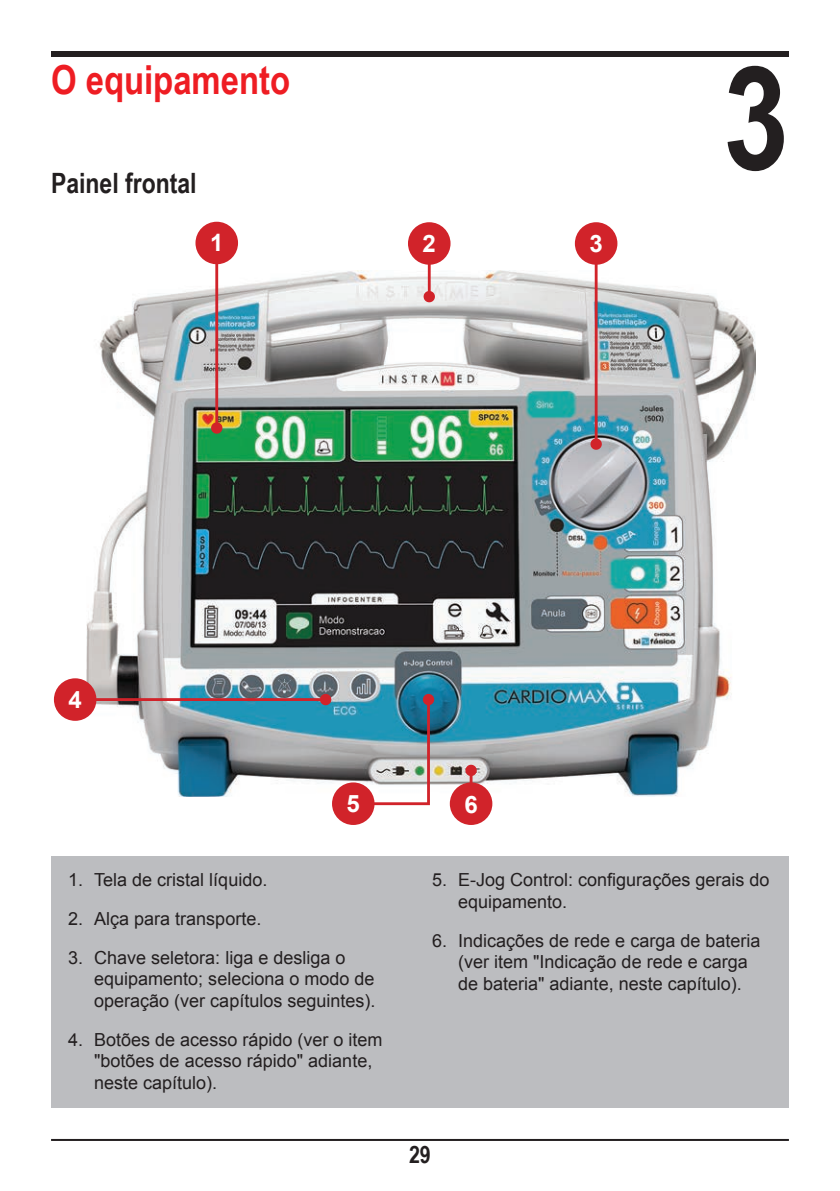
<style>
.page{position:relative;width:840px;height:1191px;background:#fff}
.page>*{position:absolute;margin:0;border:0;box-sizing:border-box;transform-origin:0 0}
.t1{font:700 144px "Arial Narrow";color:#231f20}
.Capitulo{font:700 40px "Arial Narrow";color:#ee1d23}
.Sub_titulo{font:700 28px "Arial Narrow";color:#231f20}
.Numero_bullet{font:700 24px "Arial";color:#fff}
.Número_da_página{font:700 24px "Arial Narrow";color:#231f20}
.t2{font:18px/21.6px "Arial";color:#231f20}
</style>
<div class="page">
<div style="left:51px;top:51px;width:737px;height:6px;background:#231f20"></div>
<hr style="left:51px;top:1139px;width:737px;height:2px;background:#231f20">
<img style="left:86px;top:271px;width:669px;height:526px">
<svg style="left:54px;top:678px;width:380px;height:147px"></svg>
<img style="left:195px;top:222px;width:43px;height:212px">
<svg style="left:408px;top:222px;width:42px;height:80px"></svg>
<img style="left:574px;top:222px;width:43px;height:228px">
<svg style="left:449px;top:764px;width:43px;height:61px;background:#ce686c"></svg>
<div style="left:51px;top:856px;width:737px;height:251px;background:#bcbdc0"></div>
<p class="Capitulo" style="left:51px;top:49px;width:240px">O equipamento</p>
<p class="Sub_titulo" style="left:51px;top:162px;width:147px">Painel frontal</p>
<p class="Numero_bullet" style="left:210px;top:227px;width:15px">1</p>
<p class="Numero_bullet" style="left:422px;top:227px;width:15px">2</p>
<p class="Numero_bullet" style="left:589px;top:227px;width:15px">3</p>
<p class="t1" style="left:722px;top:10px;width:67px">3</p>
<p class="Numero_bullet" style="left:68px;top:684px;width:15px">4</p>
<p class="Numero_bullet" style="left:346px;top:788px;width:15px">5</p>
<p class="t2" style="left:68px;top:869px;width:201px">1. Tela de cristal líquido.</p>
<p class="t2" style="left:68px;top:908px;width:195px">2. Alça para transporte.</p>
<p class="t2" style="left:94px;top:946px;width:283px;text-indent:-26px">3. Chave seletora: liga e desliga o equipamento; seleciona o modo de operação (ver capítulos seguintes).</p>
<p class="t2" style="left:94px;top:1028px;width:290px;text-indent:-26px">4. Botões de acesso rápido (ver o item "botões de acesso rápido" adiante, neste capítulo).</p>
<p class="Numero_bullet" style="left:464px;top:788px;width:15px">6</p>
<p class="t2" style="left:458px;top:869px;width:313px;text-indent:-26px">5. E-Jog Control: configurações gerais do equipamento.</p>
<p class="t2" style="left:458px;top:929px;width:304px;text-indent:-26px">6. Indicações de rede e carga de bateria (ver item "Indicação de rede e carga de bateria" adiante, neste capítulo).</p>
<p class="Número_da_página" style="left:409px;top:1136px;width:23px">29</p>
</div>
